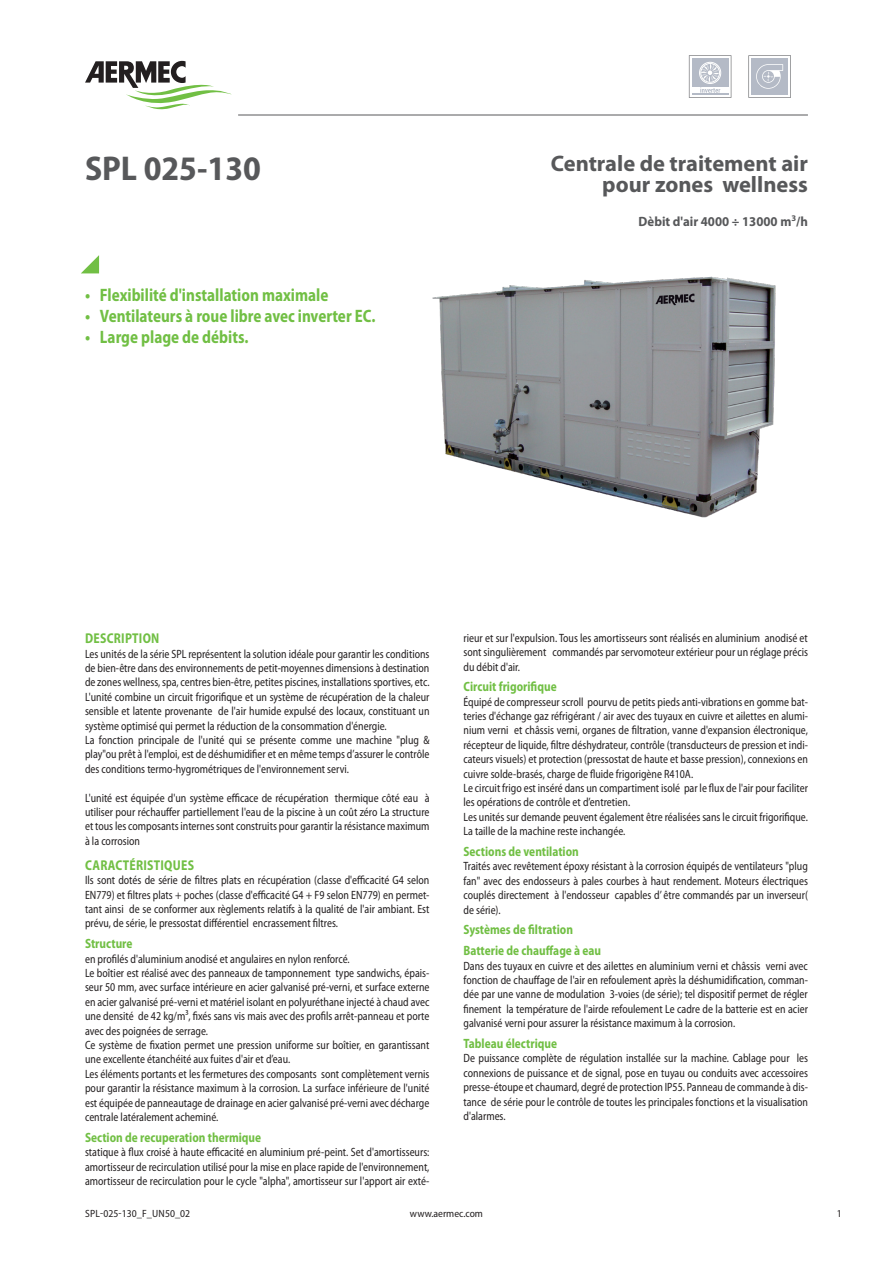
<style>
.page{position:relative;width:893px;height:1263px;background:#fff}
.page>*{position:absolute;margin:0;border:0;box-sizing:border-box;transform-origin:0 0}
.grandezza{font:700 semi-condensed 34.5px "Myriad Pro";color:#57585a}
.descrizione{font:700 22.5px/21px "Myriad Pro";color:#57585a;text-align:right}
.t1{font:700 semi-condensed 18px "Myriad Pro";color:#71bf44;scale:.9 1}
.t2{font:700 semi-condensed 14.25px "Myriad Pro";letter-spacing:.02em;color:#71bf44;scale:.9 1}
.t3{font:700 semi-condensed 13.5px "Myriad Pro";color:#71bf44;scale:.9 1}
.dettaglio{font:700 13.5px "Myriad Pro";color:#57585a;scale:.95 1}
.normale_fr{font:semi-condensed 12px/14.4px "Myriad Pro";color:#231f20;text-align:justify;scale:.9 1}
.t4{font:semi-condensed 10.5px "Myriad Pro";color:#231f20}
</style>
<div class="page">
<svg style="left:81px;top:255px;width:18px;height:18px"></svg>
<hr style="left:238px;top:115px;width:570px;height:1px;background:#57585a">
<img style="left:432px;top:276px;width:344px;height:242px">
<svg style="left:85px;top:61px;width:147px;height:48px"></svg>
<svg style="left:689px;top:55px;width:42px;height:43px"></svg>
<svg style="left:748px;top:55px;width:43px;height:43px"></svg>
<p class="grandezza" style="left:85px;top:146px;width:177px">SPL 025-130</p>
<p class="descrizione" style="left:551px;top:153px;width:259px">Centrale de traitement air pour zones wellness</p>
<p class="dettaglio" style="left:639px;top:213px;width:180px">Dèbit d'air 4000 ÷ 13000 m<sup>3</sup>/h</p>
<p class="t1" style="left:85px;top:284px;width:272px">• Flexibilité d'installation maximale</p>
<p class="t1" style="left:85px;top:305px;width:324px">• Ventilateurs à roue libre avec inverter EC.</p>
<p class="t1" style="left:85px;top:326px;width:183px">• Large plage de débits.</p>
<p class="t2" style="left:85px;top:629px;width:84px">DESCRIPTION</p>
<p class="normale_fr" style="left:85px;top:646px;width:384px">Les unités de la série SPL représentent la solution idéale pour garantir les conditions de bien-être dans des environnements de petit-moyennes dimensions à destination de zones wellness, spa, centres bien-être, petites piscines, installations sportives, etc.</p>
<p class="normale_fr" style="left:85px;top:689px;width:384px">L'unité combine un circuit frigorifique et un système de récupération de la chaleur sensible et latente provenante de l'air humide expulsé des locaux, constituant un système optimisé qui permet la réduction de la consommation d'énergie.</p>
<p class="normale_fr" style="left:85px;top:733px;width:384px">La fonction principale de l'unité qui se présente comme une machine "plug &amp; play"ou prêt à l'emploi, est de déshumidifier et en même temps d’assurer le contrôle des conditions termo-hygrométriques de l'environnement servi.</p>
<p class="normale_fr" style="left:85px;top:790px;width:384px">L'unité est équipée d'un système efficace de récupération thermique côté eau à utiliser pour réchauffer partiellement l'eau de la piscine à un coût zéro La structure et tous les composants internes sont construits pour garantir la résistance maximum à la corrosion</p>
<p class="t2" style="left:85px;top:856px;width:122px">CARACTÉRISTIQUES</p>
<p class="normale_fr" style="left:85px;top:873px;width:384px">Ils sont dotés de série de filtres plats en récupération (classe d'efficacité G4 selon EN779) et filtres plats + poches (classe d'efficacité G4 + F9 selon EN779) en permet&shy;tant ainsi de se conformer aux règlements relatifs à la qualité de l'air ambiant. Est prévu, de série, le pressostat différentiel encrassement filtres.</p>
<p class="t3" style="left:85px;top:935px;width:54px">Structure</p>
<p class="normale_fr" style="left:85px;top:951px;width:296px">en profilés d'aluminium anodisé et angulaires en nylon renforcé.</p>
<p class="normale_fr" style="left:85px;top:966px;width:384px">Le boîtier est réalisé avec des panneaux de tamponnement type sandwichs, épais&shy;seur 50 mm, avec surface intérieure en acier galvanisé pré-verni, et surface externe en acier galvanisé pré-verni et matériel isolant en polyuréthane injecté à chaud avec une densité de 42 kg/m³, fixés sans vis mais avec des profils arrêt-panneau et porte avec des poignées de serrage.</p>
<p class="normale_fr" style="left:85px;top:1038px;width:384px">Ce système de fixation permet une pression uniforme sur boîtier, en garantissant une excellente étanchéité aux fuites d'air et d’eau.</p>
<p class="normale_fr" style="left:85px;top:1066px;width:384px">Les éléments portants et les fermetures des composants sont complètement vernis pour garantir la résistance maximum à la corrosion. La surface inférieure de l'unité est équipée de panneautage de drainage en acier galvanisé pré-verni avec décharge centrale latéralement acheminé.</p>
<p class="t3" style="left:85px;top:1128px;width:197px">Section de recuperation thermique</p>
<p class="normale_fr" style="left:85px;top:1145px;width:384px">statique à flux croisé à haute efficacité en aluminium pré-peint. Set d'amortisseurs: amortisseur de recirculation utilisé pour la mise en place rapide de l'environnement, amortisseur de recirculation pour le cycle "alpha", amortisseur sur l'apport air exté-</p>
<p class="normale_fr" style="left:463px;top:630px;width:384px">rieur et sur l'expulsion. Tous les amortisseurs sont réalisés en aluminium anodisé et sont singulièrement commandés par servomoteur extérieur pour un réglage précis du débit d'air.</p>
<p class="t3" style="left:463px;top:678px;width:105px">Circuit frigorifique</p>
<p class="normale_fr" style="left:463px;top:694px;width:384px">Équipé de compresseur scroll pourvu de petits pieds anti-vibrations en gomme bat&shy;teries d'échange gaz réfrigérant / air avec des tuyaux en cuivre et ailettes en alumi&shy;nium verni et châssis verni, organes de filtration, vanne d'expansion électronique, récepteur de liquide, filtre déshydrateur, contrôle (transducteurs de pression et indi&shy;cateurs visuels) et protection (pressostat de haute et basse pression), connexions en cuivre solde-brasés, charge de fluide frigorigène R410A.</p>
<p class="normale_fr" style="left:463px;top:781px;width:384px">Le circuit frigo est inséré dans un compartiment isolé par le flux de l'air pour faciliter les opérations de contrôle et d’entretien.</p>
<p class="normale_fr" style="left:463px;top:809px;width:384px">Les unités sur demande peuvent également être réalisées sans le circuit frigorifique.<br>La taille de la machine reste inchangée.</p>
<p class="t3" style="left:463px;top:843px;width:130px">Sections de ventilation</p>
<p class="normale_fr" style="left:463px;top:859px;width:384px">Traités avec revêtement époxy résistant à la corrosion équipés de ventilateurs "plug fan" avec des endosseurs à pales courbes à haut rendement. Moteurs électriques couplés directement à l'endosseur capables d’ être commandés par un inverseur( de série).</p>
<p class="t3" style="left:463px;top:921px;width:123px">Systèmes de filtration</p>
<p class="t3" style="left:463px;top:942px;width:154px">Batterie de chauffage à eau</p>
<p class="normale_fr" style="left:463px;top:958px;width:384px">Dans des tuyaux en cuivre et des ailettes en aluminium verni et châssis verni avec fonction de chauffage de l'air en refoulement après la déshumidification, comman&shy;dée par une vanne de modulation 3-voies (de série); tel dispositif permet de régler finement la température de l'airde refoulement Le cadre de la batterie est en acier galvanisé verni pour assurer la résistance maximum à la corrosion.</p>
<p class="t3" style="left:463px;top:1035px;width:106px">Tableau électrique</p>
<p class="normale_fr" style="left:463px;top:1051px;width:384px">De puissance complète de régulation installée sur la machine. Cablage pour les connexions de puissance et de signal, pose en tuyau ou conduits avec accessoires presse-étoupe et chaumard, degré de protection IP55. Panneau de commande à dis&shy;tance de série pour le contrôle de toutes les principales fonctions et la visualisation d'alarmes.</p>
<p class="t4" style="left:85px;top:1207px;width:107px">SPL-025-130_F_UN50_02</p>
<p class="t4" style="left:410px;top:1207px;width:75px">www.aermec.com</p>
<p class="t4" style="left:837px;top:1207px;width:6px">1</p>
</div>
